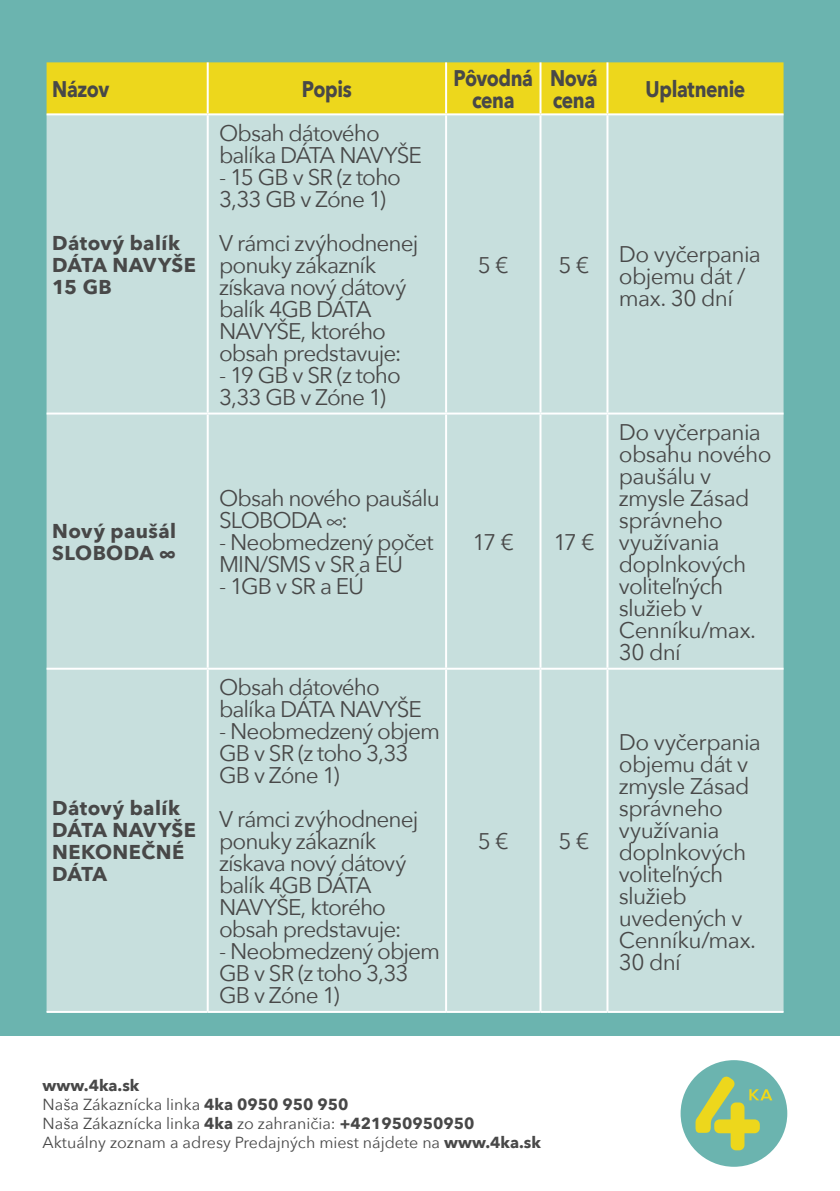
<style>
.page{position:relative;width:840px;height:1191px;background:#fff}
.page>*{position:absolute;margin:0;border:0;box-sizing:border-box;transform-origin:0 0}
.t1{font:22.6px/22px "Avenir Next";letter-spacing:-.035em;color:#484848}
.t2{font:700 22.6px/22px "Avenir Next";letter-spacing:-.02em;color:#484848;text-align:center;scale:.85 1}
.t3{font:700 20px/22px "Avenir Next";letter-spacing:.02em;color:#484848}
.t4{font:16px/19.2px "Avenir Next";color:#484848}
.s1{font-weight:700}
</style>
<div class="page">
<div style="left:0;top:0;width:839px;height:1191px;background:#6bb4af"></div>
<div style="left:0;top:1036px;width:839px;height:155px;background:#fff"></div>
<div style="left:47px;top:62px;width:736px;height:51px;background:#edd71c"></div>
<div style="left:47px;top:115px;width:736px;height:896px;background:#c7dfdd"></div>
<hr style="left:206px;top:62px;width:2px;height:51px;background:#fff">
<hr style="left:445px;top:62px;width:2px;height:51px;background:#fff">
<hr style="left:539px;top:62px;width:2px;height:51px;background:#fff">
<hr style="left:606px;top:62px;width:2px;height:51px;background:#fff">
<hr style="left:47px;top:113px;width:160px;height:2px;background:#fff">
<hr style="left:207px;top:113px;width:239px;height:2px;background:#fff">
<hr style="left:206px;top:115px;width:2px;height:297px;background:#fff">
<hr style="left:446px;top:113px;width:94px;height:2px;background:#fff">
<hr style="left:445px;top:115px;width:2px;height:297px;background:#fff">
<hr style="left:540px;top:113px;width:67px;height:2px;background:#fff">
<hr style="left:539px;top:115px;width:2px;height:297px;background:#fff">
<hr style="left:607px;top:113px;width:176px;height:2px;background:#fff">
<hr style="left:606px;top:115px;width:2px;height:297px;background:#fff">
<hr style="left:47px;top:412px;width:160px;height:2px;background:#fff">
<hr style="left:207px;top:412px;width:239px;height:2px;background:#fff">
<hr style="left:206px;top:414px;width:2px;height:253px;background:#fff">
<hr style="left:446px;top:412px;width:94px;height:2px;background:#fff">
<hr style="left:445px;top:414px;width:2px;height:253px;background:#fff">
<hr style="left:540px;top:412px;width:67px;height:2px;background:#fff">
<hr style="left:539px;top:414px;width:2px;height:253px;background:#fff">
<hr style="left:607px;top:412px;width:176px;height:2px;background:#fff">
<hr style="left:606px;top:414px;width:2px;height:253px;background:#fff">
<hr style="left:47px;top:667px;width:160px;height:2px;background:#fff">
<hr style="left:207px;top:667px;width:239px;height:2px;background:#fff">
<hr style="left:206px;top:669px;width:2px;height:342px;background:#fff">
<hr style="left:446px;top:667px;width:94px;height:2px;background:#fff">
<hr style="left:445px;top:669px;width:2px;height:342px;background:#fff">
<hr style="left:540px;top:667px;width:67px;height:2px;background:#fff">
<hr style="left:539px;top:669px;width:2px;height:342px;background:#fff">
<hr style="left:607px;top:667px;width:176px;height:2px;background:#fff">
<hr style="left:606px;top:669px;width:2px;height:342px;background:#fff">
<hr style="left:47px;top:1011px;width:160px;height:2px;background:#fff">
<hr style="left:207px;top:1011px;width:239px;height:2px;background:#fff">
<hr style="left:446px;top:1011px;width:94px;height:2px;background:#fff">
<hr style="left:540px;top:1011px;width:67px;height:2px;background:#fff">
<hr style="left:607px;top:1011px;width:176px;height:2px;background:#fff">
<svg style="left:680px;top:1060px;width:106px;height:106px"></svg>
<p class="t2" style="left:52px;top:78px;width:69px">Názov</p>
<p class="t2" style="left:302px;top:78px;width:60px">Popis</p>
<p class="t2" style="left:453px;top:67px;width:95px">Pôvodná cena</p>
<p class="t2" style="left:550px;top:67px;width:58px;text-align:left">Nová cena</p>
<p class="t2" style="left:645px;top:78px;width:119px">Uplatnenie</p>
<p class="t3" style="left:52px;top:232px;width:145px">Dátový balík<br>DÁTA NAVYŠE<br>15 GB</p>
<p class="t1" style="left:219px;top:121px;width:204px">Obsah dátového balíka DÁTA NAVYŠE</p>
<p class="t1" style="left:219px;top:165px;width:183px">- 15 GB v SR (z toho<br>3,33 GB v Zóne 1)</p>
<p class="t1" style="left:219px;top:231px;width:201px">V rámci zvýhodnenej ponuky zákazník získava nový dátový balík 4GB DÁTA<br>NAVYŠE, ktorého obsah predstavuje:</p>
<p class="t1" style="left:219px;top:363px;width:183px">- 19 GB v SR (z toho<br>3,33 GB v Zóne 1)</p>
<p class="t3" style="left:52px;top:520px;width:125px">Nový paušál<br>SLOBODA ∞</p>
<p class="t1" style="left:219px;top:486px;width:222px">Obsah nového paušálu<br>SLOBODA ∞:</p>
<p class="t1" style="left:219px;top:530px;width:216px">- Neobmedzený počet<br>MIN/SMS v SR a EÚ</p>
<p class="t1" style="left:219px;top:574px;width:146px">- 1GB v SR a EÚ</p>
<p class="t3" style="left:52px;top:797px;width:145px">Dátový balík<br>DÁTA NAVYŠE<br>NEKONEČNÉ<br>DÁTA</p>
<p class="t1" style="left:219px;top:675px;width:204px">Obsah dátového balíka DÁTA NAVYŠE</p>
<p class="t1" style="left:219px;top:719px;width:222px">- Neobmedzený objem<br>GB v SR (z toho 3,33<br>GB v Zóne 1)</p>
<p class="t1" style="left:219px;top:807px;width:201px">V rámci zvýhodnenej ponuky zákazník získava nový dátový balík 4GB DÁTA<br>NAVYŠE, ktorého obsah predstavuje:</p>
<p class="t1" style="left:219px;top:939px;width:222px">- Neobmedzený objem<br>GB v SR (z toho 3,33<br>GB v Zóne 1)</p>
<p class="t1" style="left:477px;top:253px;width:32px">5 €</p>
<p class="t1" style="left:558px;top:253px;width:32px">5 €</p>
<p class="t1" style="left:618px;top:242px;width:144px">Do vyčerpania objemu dát / max. 30 dní</p>
<p class="t1" style="left:472px;top:530px;width:43px">17 €</p>
<p class="t1" style="left:553px;top:530px;width:43px">17 €</p>
<p class="t1" style="left:618px;top:420px;width:154px">Do vyčerpania obsahu nového paušálu v zmysle Zásad správneho využívania doplnkových voliteľných služieb v<br>Cenníku/max.<br>30 dní</p>
<p class="t1" style="left:477px;top:829px;width:32px">5 €</p>
<p class="t1" style="left:558px;top:829px;width:32px">5 €</p>
<p class="t1" style="left:618px;top:730px;width:144px">Do vyčerpania objemu dát v zmysle Zásad správneho využívania doplnkových voliteľných služieb uvedených v<br>Cenníku/max.<br>30 dní</p>
<p class="t4" style="left:43px;top:1074px;width:499px"><span class="s1">www.4ka.sk<br></span>Naša Zákaznícka linka <span class="s1">4ka 0950 950 950<br></span>Naša Zákaznícka linka <span class="s1">4ka</span> zo zahraničia: <span class="s1">+421950950950<br></span>Aktuálny zoznam a adresy Predajných miest nájdete na <span class="s1">www.4ka.sk</span></p>
</div>
